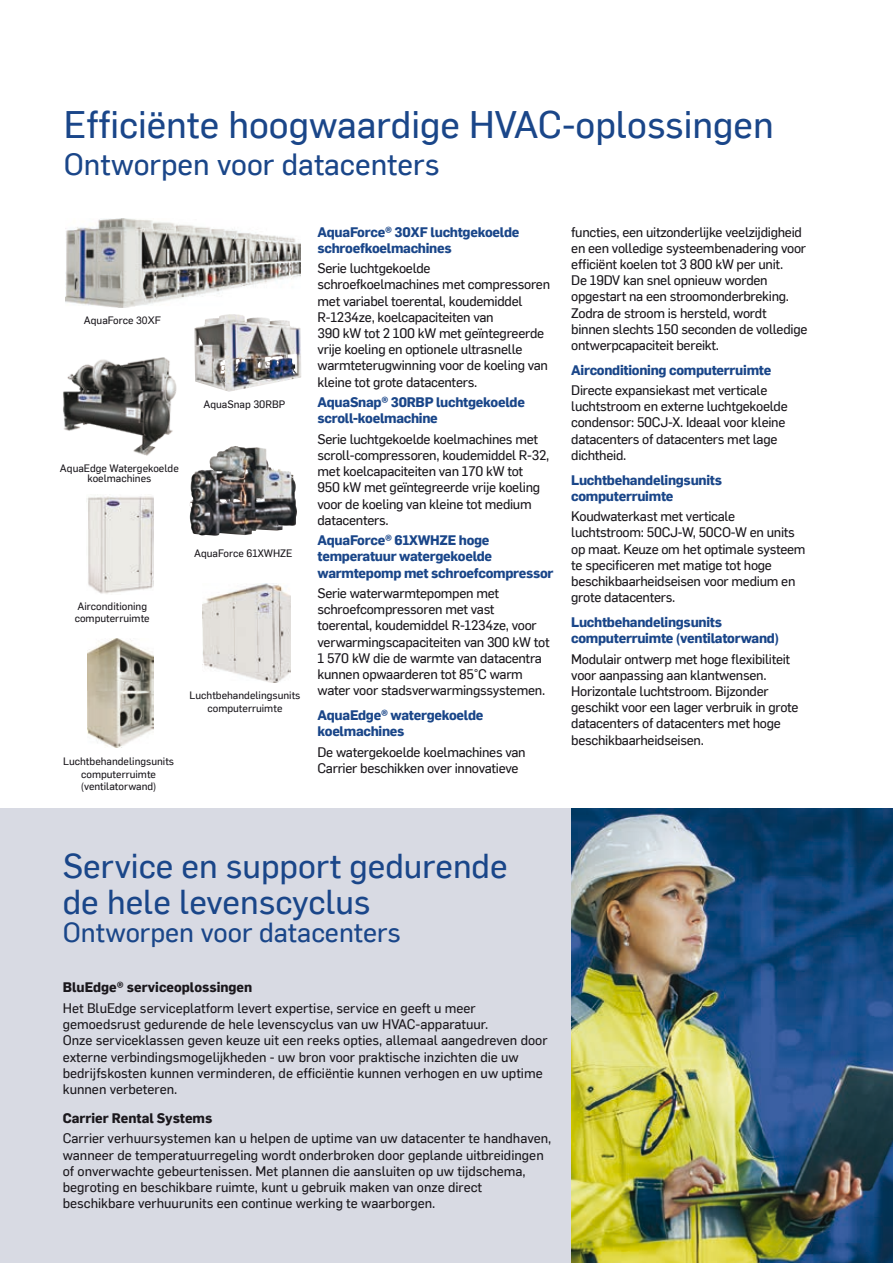
<style>
.page{position:relative;width:893px;height:1263px;background:#fff}
.page>*{position:absolute;margin:0;border:0;box-sizing:border-box;transform-origin:0 0}
.t1{font:37.5px "Flama Basic";color:#1a4689}
.t2{font:33.75px/36px "Flama Basic";color:#1a4689}
.t3{font:30px "Flama Basic";color:#1a4689}
.t4{font:27px "Flama Basic";color:#1a4689}
.t5{font:13.5px/16.2px "Flama Basic";letter-spacing:-.02em;color:#1a171c}
.t6{font:13.5px/16.2px "Flama Basic";color:#1a171c}
.t7{font:700 13.5px/16.2px "Flama";letter-spacing:-.02em;color:#1a4689}
.t8{font:700 13.5px "Flama";color:#1a171c}
.t9{font:10.5px/12.6px "Flama Basic";color:#1a171c;text-align:center}
.s1{font-family:"Arial"}
</style>
<div class="page">
<div style="left:0;top:809px;width:893px;height:454px;background:#d8dae3"></div>
<img style="left:571px;top:809px;width:322px;height:454px">
<img style="left:63px;top:357px;width:114px;height:99px">
<img style="left:66px;top:219px;width:234px;height:89px">
<img style="left:87px;top:639px;width:66px;height:108px">
<img style="left:191px;top:446px;width:44px;height:36px">
<img style="left:194px;top:314px;width:107px;height:78px">
<img style="left:86px;top:496px;width:67px;height:98px">
<img style="left:202px;top:584px;width:88px;height:98px">
<h1 class="t1" style="left:64px;top:99px;width:711px">Efficiënte hoogwaardige HVAC-oplossingen</h1>
<h3 class="t3" style="left:64px;top:144px;width:377px">Ontworpen voor datacenters</h3>
<p class="t9" style="left:84px;top:314px;width:79px">AquaForce <span class="s1">30XF</span></p>
<p class="t9" style="left:60px;top:462px;width:120px;line-height:10.5px">AquaEdge Watergekoelde koelmachines</p>
<p class="t9" style="left:203px;top:397px;width:83px">AquaSnap 30RBP</p>
<p class="t9" style="left:75px;top:599px;width:76px;text-align:left">Airconditioning computerruimte</p>
<p class="t9" style="left:194px;top:546px;width:100px">AquaForce 61XWHZE</p>
<p class="t9" style="left:190px;top:689px;width:112px">Luchtbehandelingsunits computerruimte</p>
<p class="t9" style="left:63px;top:754px;width:112px">Luchtbehandelingsunits computerruimte (ventilatorwand)</p>
<p class="t7" style="left:317px;top:223px;width:203px">AquaForce® 30XF luchtgekoelde schroefkoelmachines</p>
<p class="t5" style="left:317px;top:259px;width:234px">Serie luchtgekoelde schroefkoelmachines met compressoren met variabel toerental, koudemiddel R-1234ze, koelcapaciteiten van<br>390 kW tot 2 100 kW met geïntegreerde vrije koeling en optionele ultrasnelle warmteterugwinning voor de koeling van kleine tot grote datacenters.</p>
<p class="t7" style="left:317px;top:393px;width:209px">AquaSnap® 30RBP luchtgekoelde scroll-koelmachine</p>
<p class="t5" style="left:317px;top:430px;width:233px">Serie luchtgekoelde koelmachines met scroll-compressoren, koudemiddel R-32, met koelcapaciteiten van 170 kW tot<br>950 kW met geïntegreerde vrije koeling voor de koeling van kleine tot medium datacenters.</p>
<p class="t7" style="left:317px;top:531px;width:238px">AquaForce® 61XWHZE hoge temperatuur watergekoelde warmtepomp met schroefcompressor</p>
<p class="t5" style="left:317px;top:584px;width:234px">Serie waterwarmtepompen met schroefcompressoren met vast toerental, koudemiddel R-1234ze, voor verwarmingscapaciteiten van 300 kW tot 1 570 kW die de warmte van datacentra kunnen opwaarderen tot 85°C warm water voor stadsverwarmingssystemen.</p>
<p class="t7" style="left:317px;top:706px;width:167px">AquaEdge® watergekoelde koelmachines</p>
<p class="t5" style="left:317px;top:743px;width:210px">De watergekoelde koelmachines van<br>Carrier beschikken over innovatieve</p>
<p class="t5" style="left:571px;top:223px;width:238px">functies, een uitzonderlijke veelzijdigheid en een volledige systeembenadering voor efficiënt koelen tot 3 800 kW per unit.<br>De 19DV kan snel opnieuw worden opgestart na een stroomonderbreking.<br>Zodra de stroom is hersteld, wordt binnen slechts 150 seconden de volledige ontwerpcapaciteit bereikt.</p>
<p class="t7" style="left:571px;top:361px;width:202px">Airconditioning computerruimte</p>
<p class="t5" style="left:571px;top:381px;width:218px">Directe expansiekast met verticale luchtstroom en externe luchtgekoelde condensor: 50CJ-X. Ideaal voor kleine datacenters of datacenters met lage dichtheid.</p>
<p class="t7" style="left:571px;top:471px;width:152px">Luchtbehandelingsunits computerruimte</p>
<p class="t5" style="left:571px;top:507px;width:236px">Koudwaterkast met verticale luchtstroom: 50CJ-W, 50CO-W en units op maat. Keuze om het optimale systeem te specificeren met matige tot hoge beschikbaarheidseisen voor medium en grote datacenters.</p>
<p class="t7" style="left:571px;top:613px;width:209px">Luchtbehandelingsunits computerruimte (ventilatorwand)</p>
<p class="t5" style="left:571px;top:650px;width:229px">Modulair ontwerp met hoge flexibiliteit voor aanpassing aan klantwensen.<br>Horizontale luchtstroom. Bijzonder geschikt voor een lager verbruik in grote datacenters of datacenters met hoge beschikbaarheidseisen.</p>
<h2 class="t2" style="left:63px;top:846px;width:446px">Service en support gedurende de hele levenscyclus</h2>
<h3 class="t4" style="left:63px;top:914px;width:340px">Ontworpen voor datacenters</h3>
<p class="t8" style="left:63px;top:978px;width:191px">BluEdge® serviceoplossingen</p>
<p class="t6" style="left:63px;top:999px;width:486px">Het BluEdge serviceplatform levert expertise, service en geeft u meer gemoedsrust gedurende de hele levenscyclus van uw HVAC-apparatuur.<br>Onze serviceklassen geven keuze uit een reeks opties, allemaal aangedreven door externe verbindingsmogelijkheden - uw bron voor praktische inzichten die uw bedrijfskosten kunnen verminderen, de efficiëntie kunnen verhogen en uw uptime kunnen verbeteren.</p>
<p class="t8" style="left:63px;top:1108px;width:151px">Carrier Rental Systems</p>
<p class="t6" style="left:63px;top:1130px;width:490px">Carrier verhuursystemen kan u helpen de uptime van uw datacenter te handhaven, wanneer de temperatuurregeling wordt onderbroken door geplande uitbreidingen of onverwachte gebeurtenissen. Met plannen die aansluiten op uw tijdschema, begroting en beschikbare ruimte, kunt u gebruik maken van onze direct beschikbare verhuurunits een continue werking te waarborgen.</p>
</div>
